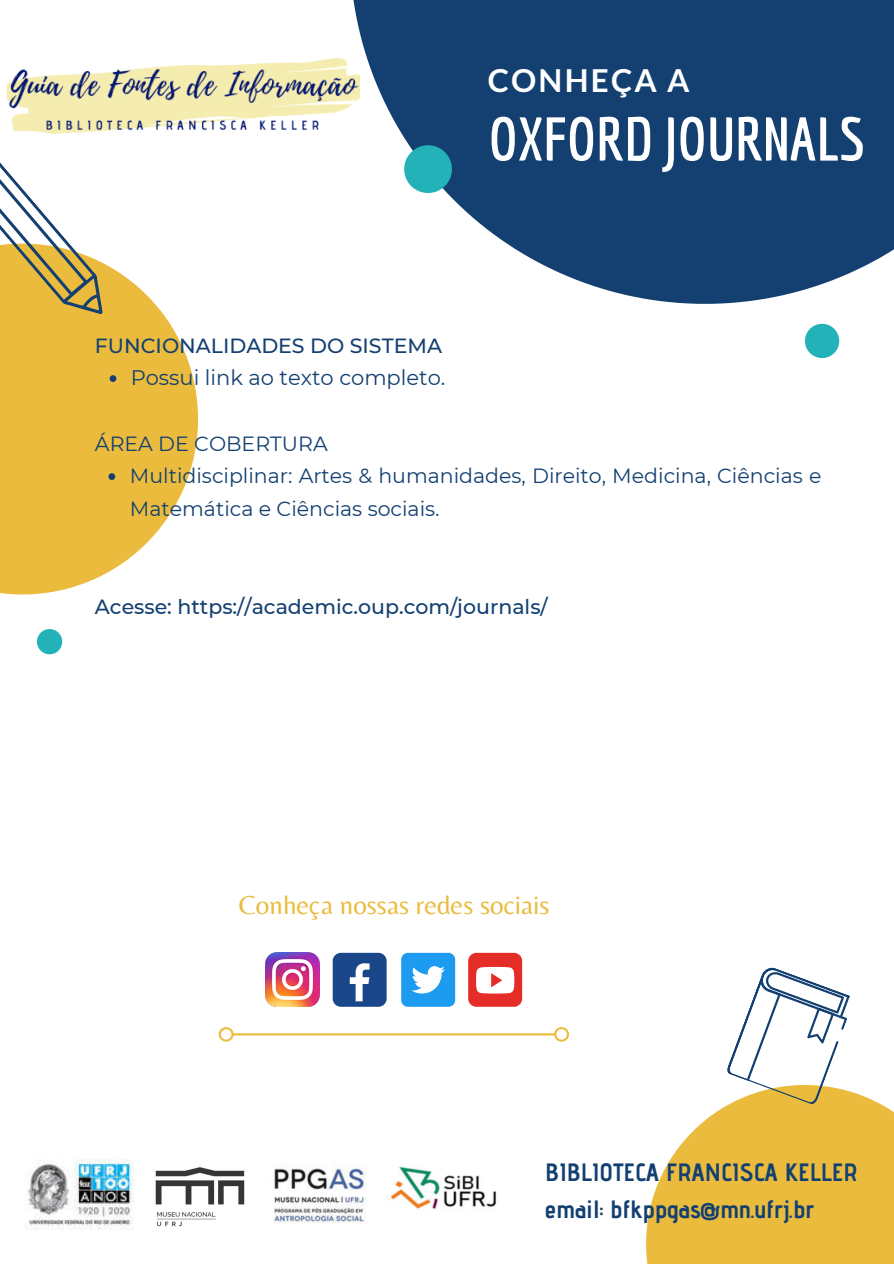
<style>
.page{position:relative;width:894px;height:1264px;background:#fff}
.page>*{position:absolute;margin:0;border:0;box-sizing:border-box;transform-origin:0 0}
.t1{font:700 60px "Economica";color:#fff}
.t2{font:700 31.5px "Lato";letter-spacing:.07em;color:#fff}
.t3{font:27px "Belleza";color:#eabb3d}
.t4{font:700 25.05px "Advent Pro";color:#134071}
.t5{font:21px "Montserrat";color:#134071}
.t6{font:20.55px/32.7px "Montserrat";color:#134071}
.t7{font:500 20.55px "Montserrat";color:#134071}
</style>
<div class="page">
<svg style="left:0;top:272px;width:198px;height:322px;fill:#eabb3d"></svg>
<svg style="left:353px;top:0;width:540px;height:304px;fill:#134071"></svg>
<svg style="left:0;top:163px;width:118px;height:166px"></svg>
<svg style="left:404px;top:145px;width:48px;height:48px;background:#38adb7"></svg>
<svg style="left:805px;top:324px;width:34px;height:34px"></svg>
<svg style="left:37px;top:629px;width:25px;height:25px"></svg>
<img style="left:28px;top:1159px;width:105px;height:71px">
<img style="left:155px;top:1167px;width:90px;height:60px">
<img style="left:274px;top:1164px;width:92px;height:60px">
<img style="left:387px;top:1166px;width:110px;height:43px">
<img style="left:6px;top:45px;width:354px;height:113px">
<svg style="left:646px;top:967px;width:247px;height:296px"></svg>
<svg style="left:110px;top:375px;width:6px;height:7px"></svg>
<svg style="left:108px;top:473px;width:7px;height:7px"></svg>
<svg style="left:218px;top:1027px;width:351px;height:14px"></svg>
<img style="left:266px;top:952px;width:54px;height:54px">
<div style="left:401px;top:952px;width:54px;height:54px;background:#1d9bf0;border-radius:7px"></div>
<svg style="left:411px;top:966px;width:34px;height:27px"></svg>
<div style="left:332px;top:952px;width:54px;height:54px;background:#1a4789;border-radius:8px"></div>
<svg style="left:349px;top:963px;width:20px;height:38px"></svg>
<div style="left:468px;top:952px;width:54px;height:54px;background:#e52d27;border-radius:8px"></div>
<svg style="left:476px;top:966px;width:38px;height:27px"></svg>
<p class="t2" style="left:487px;top:60px;width:203px">CONHEÇA A</p>
<p class="t1" style="left:488px;top:104px;width:378px">OXFORD JOURNALS</p>
<p class="t7" style="left:95px;top:333px;width:348px">FUNCIONALIDADES DO SISTEMA</p>
<p class="t5" style="left:131px;top:365px;width:316px">Possui link ao texto completo.</p>
<p class="t6" style="left:95px;top:427px;width:234px">ÁREA DE COBERTURA</p>
<p class="t6" style="left:130px;top:459px;width:693px">Multidisciplinar: Artes &amp; humanidades, Direito, Medicina, Ciências e<br>Matemática e Ciências sociais.</p>
<p class="t7" style="left:95px;top:594px;width:454px">Acesse: https://academic.oup.com/journals/</p>
<p class="t3" style="left:239px;top:889px;width:312px">Conheça nossas redes sociais</p>
<p class="t4" style="left:545px;top:1156px;width:314px">BIBLIOTECA FRANCISCA KELLER</p>
<p class="t4" style="left:545px;top:1194px;width:271px">email: bfkppgas@mn.ufrj.br</p>
</div>
